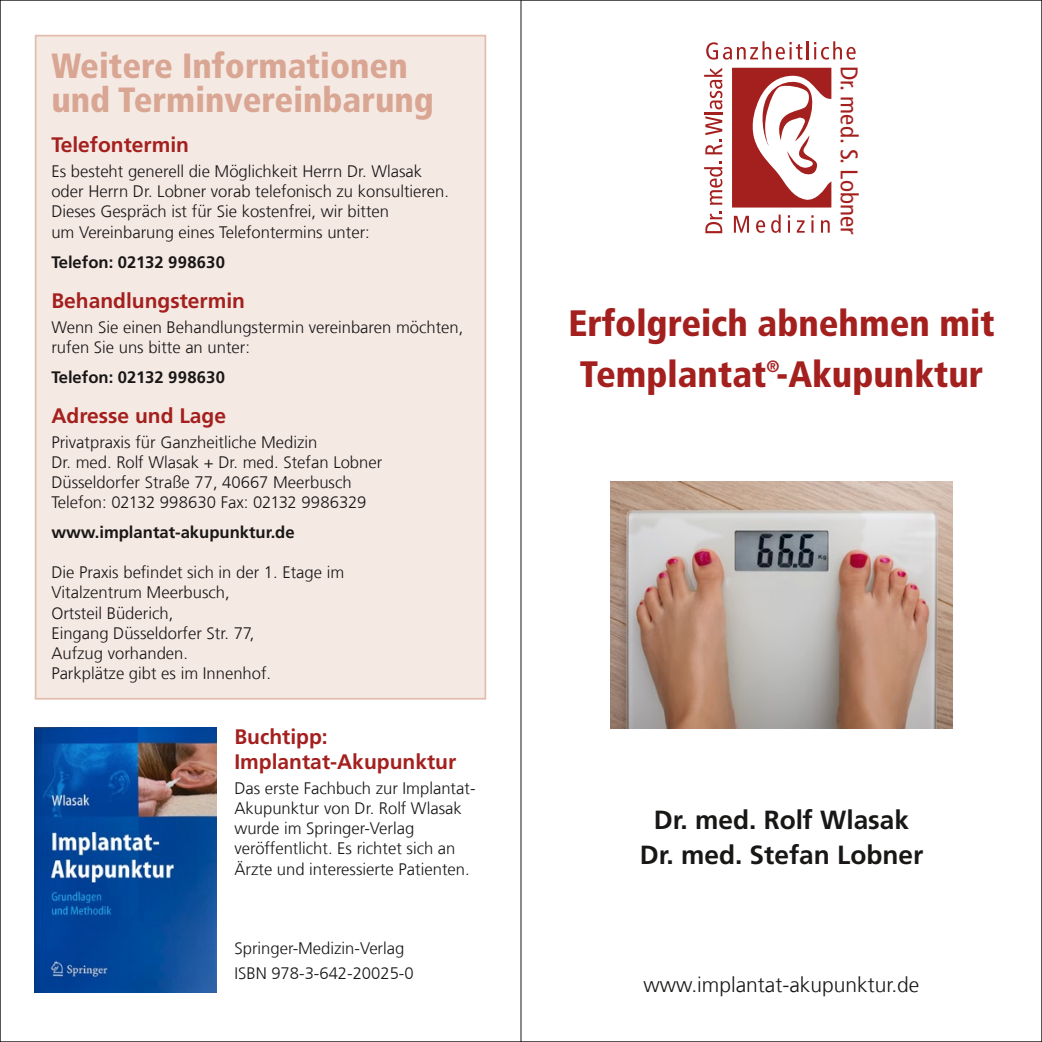
<style>
.page{position:relative;width:1042px;height:1042px;background:#fff}
.page>*{position:absolute;margin:0;border:0;box-sizing:border-box;transform-origin:0 0}
.t1{font:900 condensed 36.75px/50.8px "Frutiger LT Com";color:#a4201e;text-align:center}
.t2{font:900 condensed 35px "Frutiger LT Com";color:#d9a693}
.t3{font:700 26.25px/35px "Frutiger LT Com";color:#181716;text-align:center}
.t4{font:condensed 24.15px "Frutiger LT Com";color:#a4201e;scale:1.04 1}
.t5{font:700 21px/24.5px "Frutiger LT Com";color:#a4201e}
.t6{font:300 21px "Frutiger LT Com";color:#181716}
.t7{font:300 16.62px/20.1px "Frutiger LT Com";color:#181716}
.t8{font:700 16.62px "Frutiger LT Com";color:#181716}
.t9{font:900 condensed 16.28px "Frutiger LT Com";color:#a4201e}
</style>
<div class="page">
<svg style="left:732px;top:68px;width:99px;height:139px"></svg>
<svg style="left:734px;top:216px;width:15px;height:17px"></svg>
<svg style="left:756px;top:220px;width:9px;height:13px"></svg>
<svg style="left:771px;top:215px;width:10px;height:18px"></svg>
<svg style="left:788px;top:215px;width:2px;height:18px"></svg>
<svg style="left:797px;top:220px;width:7px;height:13px"></svg>
<svg style="left:811px;top:215px;width:2px;height:18px"></svg>
<svg style="left:821px;top:220px;width:8px;height:13px"></svg>
<svg style="left:705px;top:211px;width:17px;height:22px"></svg>
<svg style="left:704px;top:162px;width:18px;height:43px"></svg>
<svg style="left:704px;top:68px;width:18px;height:86px"></svg>
<svg style="left:706px;top:41px;width:102px;height:19px"></svg>
<svg style="left:814px;top:41px;width:41px;height:19px"></svg>
<img style="left:35px;top:728px;width:181px;height:264px">
<div style="left:36px;top:36px;width:449px;height:663px;background:#f5e9e4"></div>
<div style="left:35px;top:35px;width:451px;height:664px;border:2px solid #e3bdae"></div>
<img style="left:610px;top:481px;width:342px;height:247px">
<hr style="left:521px;top:0;width:1px;height:1042px;background:#181716">
<h2 class="t2" style="left:51px;top:44px;width:358px">Weitere Informationen</h2>
<h2 class="t2" style="left:51px;top:79px;width:384px">und Terminvereinbarung</h2>
<p class="t5" style="left:51px;top:133px;width:139px">Telefontermin</p>
<p class="t7" style="left:51px;top:161px;width:399px">Es besteht generell die Möglichkeit Herrn Dr. Wlasak oder Herrn Dr. Lobner vorab telefonisch zu konsultieren.<br>Dieses Gespräch ist für Sie kostenfrei, wir bitten<br>um Vereinbarung eines Telefontermins unter:</p>
<p class="t8" style="left:51px;top:252px;width:175px">Telefon: 02132 998630</p>
<p class="t5" style="left:51px;top:288px;width:195px">Behandlungstermin</p>
<p class="t7" style="left:51px;top:317px;width:414px">Wenn Sie einen Behandlungstermin vereinbaren möchten, rufen Sie uns bitte an unter:</p>
<p class="t8" style="left:51px;top:367px;width:175px">Telefon: 02132 998630</p>
<p class="t5" style="left:51px;top:403px;width:176px">Adresse und Lage</p>
<p class="t7" style="left:51px;top:432px;width:332px">Privatpraxis für Ganzheitliche Medizin<br>Dr. med. Rolf Wlasak + Dr. med. Stefan Lobner Düsseldorfer Straße 77, 40667 Meerbusch Telefon: 02132 998630 Fax: 02132 9986329</p>
<p class="t8" style="left:51px;top:523px;width:245px">www.implantat-akupunktur.de</p>
<p class="t7" style="left:51px;top:562px;width:294px">Die Praxis befindet sich in der 1. Etage im<br>Vitalzentrum Meerbusch,<br>Ortsteil Büderich,<br>Eingang Düsseldorfer Str. 77,<br>Aufzug vorhanden.<br>Parkplätze gibt es im Innenhof.</p>
<p class="t5" style="left:234px;top:725px;width:223px">Buchtipp:<br>Implantat-Akupunktur</p>
<p class="t7" style="left:234px;top:778px;width:243px">Das erste Fachbuch zur Implantat-<br>Akupunktur von Dr. Rolf Wlasak wurde im Springer-Verlag veröffentlicht. Es richtet sich an<br>Ärzte und interessierte Patienten.</p>
<p class="t7" style="left:234px;top:936px;width:181px;line-height:25px">Springer-Medizin-Verlag<br>ISBN 978-3-642-20025-0</p>
<h3 class="t4" style="left:863px;top:66px;width:163px;rotate:90deg">Dr. med. S. Lobner</h3>
<h1 class="t1" style="left:568px;top:298px;width:428px">Erfolgreich abnehmen mit<br>Templantat -Akupunktur</h1>
<p class="t9" style="left:766px;top:357px;width:15px">®</p>
<h3 class="t3" style="left:640px;top:802px;width:285px">Dr. med. Rolf Wlasak<br>Dr. med. Stefan Lobner</h3>
<p class="t6" style="left:643px;top:973px;width:277px">www.implantat-akupunktur.de</p>
</div>
